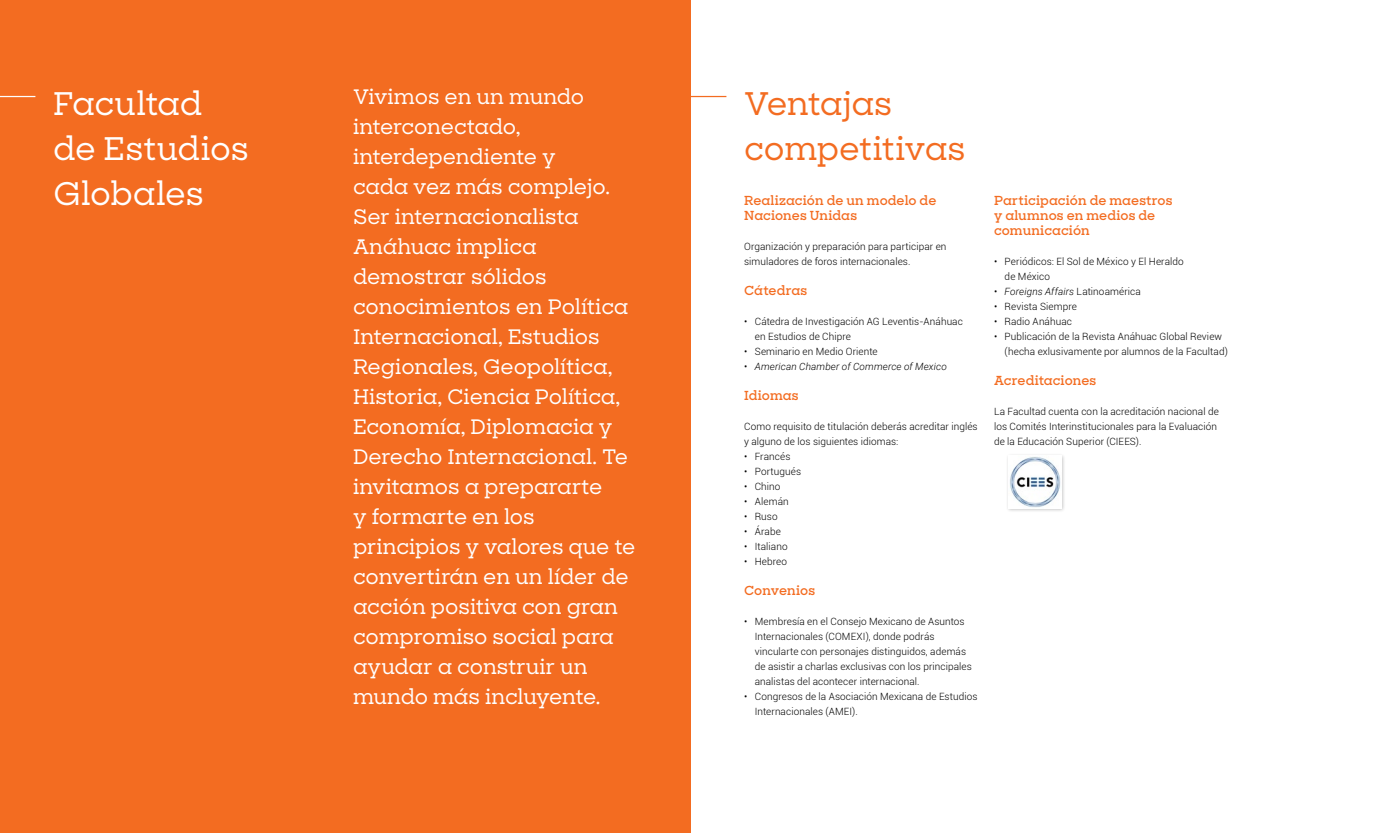
<style>
.page{position:relative;width:1382px;height:833px;background:#fff}
.page>*{position:absolute;margin:0;border:0;box-sizing:border-box;transform-origin:0 0}
.t1{font:500 31.25px/45px "Sharp Slab";letter-spacing:-.01em;color:#fff}
.t2{font:500 31.25px/45px "Sharp Slab";letter-spacing:-.01em;color:#f36c21}
.t3{font:500 20px/30px "Sharp Slab";letter-spacing:-.01em;color:#fff}
.t4{font:600 12.5px/15px "Sharp Slab";letter-spacing:.005em;color:#f36c21}
.t5{font:300 10px/15px "Roboto";letter-spacing:.01em;color:#000}
.t6{font:italic 300 10px "Roboto";letter-spacing:.015em;color:#000}
.s1{font-style:normal}
</style>
<div class="page">
<div style="left:0;top:0;width:691px;height:833px;background:#f36c21"></div>
<hr style="left:0;top:96px;width:35px;height:1px;background:#fff">
<hr style="left:691px;top:96px;width:35px;height:1px;background:#f36c21">
<div style="left:1006px;top:453px;width:60px;height:60px;background:#000;opacity:.25"></div>
<div style="left:1008px;top:455px;width:53px;height:54px;background:#fff"></div>
<img style="left:1010px;top:457px;width:51px;height:51px">
<h1 class="t1" style="left:53px;top:80px;width:197px">Facultad de Estudios<br>Globales</h1>
<p class="t3" style="left:353px;top:81px;width:284px">Vivimos en un mundo interconectado, interdependiente y<br>cada vez más complejo.<br>Ser internacionalista<br>Anáhuac implica demostrar sólidos conocimientos en Política<br>Internacional, Estudios<br>Regionales, Geopolítica,<br>Historia, Ciencia Política,<br>Economía, Diplomacia y<br>Derecho Internacional. Te invitamos a prepararte<br>y formarte en los principios y valores que te convertirán en un líder de acción positiva con gran compromiso social para ayudar a construir un mundo más incluyente.</p>
<h1 class="t2" style="left:744px;top:80px;width:223px">Ventajas competitivas</h1>
<p class="t4" style="left:744px;top:192px;width:194px">Realización de un modelo de<br>Naciones Unidas</p>
<p class="t5" style="left:744px;top:238px;width:204px">Organización y preparación para participar en simuladores de foros internacionales.</p>
<p class="t4" style="left:744px;top:282px;width:65px">Cátedras</p>
<p class="t5" style="left:755px;top:313px;width:210px;text-indent:-11px">• Cátedra de Investigación AG Leventis-Anáhuac en Estudios de Chipre</p>
<p class="t5" style="left:744px;top:343px;width:135px">• Seminario en Medio Oriente</p>
<p class="t6" style="left:744px;top:359px;width:204px"><span class="s1">•</span> American Chamber of Commerce of Mexico</p>
<p class="t4" style="left:744px;top:387px;width:56px">Idiomas</p>
<p class="t5" style="left:744px;top:418px;width:235px">Como requisito de titulación deberás acreditar inglés y alguno de los siguientes idiomas:</p>
<p class="t5" style="left:744px;top:448px;width:48px">• Francés</p>
<p class="t5" style="left:744px;top:463px;width:59px">• Portugués</p>
<p class="t5" style="left:744px;top:478px;width:38px">• Chino</p>
<p class="t5" style="left:744px;top:493px;width:46px">• Alemán</p>
<p class="t5" style="left:744px;top:508px;width:35px">• Ruso</p>
<p class="t5" style="left:744px;top:523px;width:38px">• Árabe</p>
<p class="t5" style="left:744px;top:538px;width:45px">• Italiano</p>
<p class="t5" style="left:744px;top:553px;width:45px">• Hebreo</p>
<p class="t4" style="left:744px;top:582px;width:73px">Convenios</p>
<p class="t5" style="left:755px;top:613px;width:219px;text-indent:-11px">• Membresía en el Consejo Mexicano de Asuntos Internacionales (COMEXI), donde podrás vincularte con personajes distinguidos, además de asistir a charlas exclusivas con los principales analistas del acontecer internacional.</p>
<p class="t5" style="left:755px;top:688px;width:224px;text-indent:-11px">• Congresos de la Asociación Mexicana de Estudios<br>Internacionales (AMEI).</p>
<p class="t4" style="left:994px;top:192px;width:180px">Participación de maestros y alumnos en medios de comunicación</p>
<p class="t5" style="left:1005px;top:253px;width:181px;text-indent:-11px">• Periódicos: El Sol de México y El Heraldo de México</p>
<p class="t6" style="left:994px;top:284px;width:148px"><span class="s1">•</span> Foreigns Affairs <span class="s1">Latinoamérica</span></p>
<p class="t5" style="left:994px;top:298px;width:84px">• Revista Siempre</p>
<p class="t5" style="left:994px;top:313px;width:79px">• Radio Anáhuac</p>
<p class="t5" style="left:1005px;top:328px;width:225px;text-indent:-11px">• Publicación de la Revista Anáhuac Global Review (hecha exlusivamente por alumnos de la Facultad)</p>
<p class="t4" style="left:994px;top:372px;width:104px">Acreditaciones</p>
<p class="t5" style="left:994px;top:403px;width:226px">La Facultad cuenta con la acreditación nacional de los Comités Interinstitucionales para la Evaluación de la Educación Superior (CIEES).</p>
</div>
